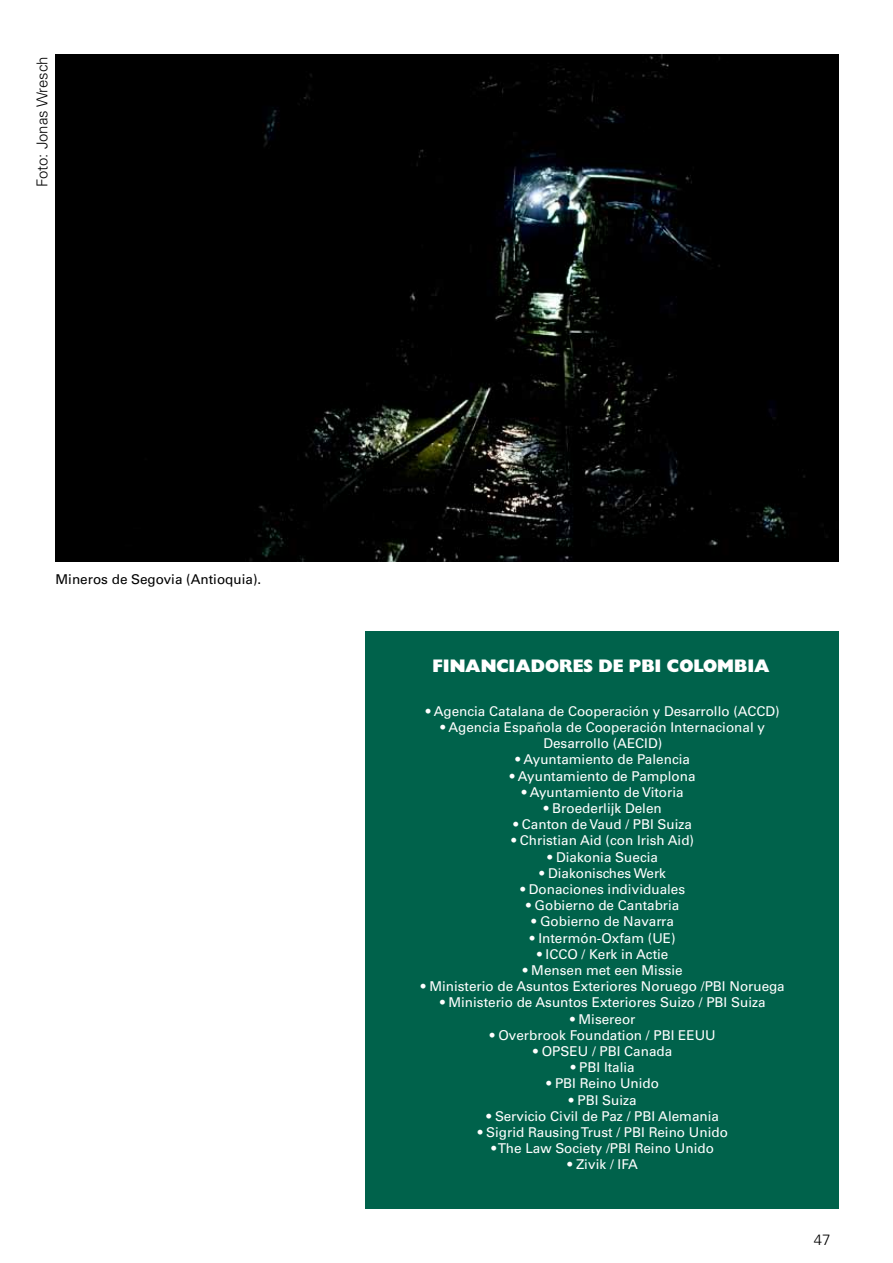
<style>
.page{position:relative;width:893px;height:1263px;background:#fff}
.page>*{position:absolute;margin:0;border:0;box-sizing:border-box;transform-origin:0 0}
.t1{font:18px "Gill Sans Extra Bold Display";color:#fff}
.t2{font:300 15px "Univers";color:#000}
.t3{font:13.5px/16.2px "Univers";color:#fff;text-align:center}
.t4{font:13.5px "Univers";color:#000}
</style>
<div class="page">
<div style="left:366px;top:631px;width:473px;height:578px;background:#00624b"></div>
<img style="left:56px;top:54px;width:783px;height:507px">
<p class="t2" style="left:33px;top:187px;width:132px;rotate:-90deg">Foto: Jonas Wresch</p>
<p class="t4" style="left:56px;top:571px;width:207px">Mineros de Segovia (Antioquia).</p>
<h1 class="t1" style="left:432px;top:655px;width:78px">FI NANCIADORES</h1>
<h1 class="t1" style="left:599px;top:655px;width:83px">DE PBI COLOM</h1>
<h1 class="t1" style="left:734px;top:655px;width:25px">BIA</h1>
<p class="t3" style="left:426px;top:703px;width:355px">• Agencia Catalana de Cooperación y Desarrollo (ACCD)</p>
<p class="t3" style="left:441px;top:719px;width:326px">• Agencia Española de Cooperación Internacional y<br>Desarrollo (AECID)</p>
<p class="t3" style="left:516px;top:751px;width:176px">• Ayuntamiento de Palencia</p>
<p class="t3" style="left:510px;top:768px;width:187px">• Ayuntamiento de Pamplona</p>
<p class="t3" style="left:522px;top:784px;width:163px">• Ayuntamiento de Vitoria</p>
<p class="t3" style="left:544px;top:800px;width:120px">• Broederlijk Delen</p>
<p class="t3" style="left:513px;top:816px;width:180px">• Canton de Vaud / PBI Suiza</p>
<p class="t3" style="left:511px;top:832px;width:184px">• Christian Aid (con Irish Aid)</p>
<p class="t3" style="left:547px;top:849px;width:112px">• Diakonia Suecia</p>
<p class="t3" style="left:540px;top:865px;width:128px">• Diakonisches Werk</p>
<p class="t3" style="left:520px;top:881px;width:166px">• Donaciones individuales</p>
<p class="t3" style="left:526px;top:897px;width:155px">• Gobierno de Cantabria</p>
<p class="t3" style="left:532px;top:913px;width:144px">• Gobierno de Navarra</p>
<p class="t3" style="left:530px;top:930px;width:147px">• Intermón-Oxfam (UE)</p>
<p class="t3" style="left:537px;top:946px;width:133px">• ICCO / Kerk in Actie</p>
<p class="t3" style="left:523px;top:962px;width:162px">• Mensen met een Missie</p>
<p class="t3" style="left:421px;top:978px;width:365px">• Ministerio de Asuntos Exteriores Noruego /PBI Noruega</p>
<p class="t3" style="left:440px;top:994px;width:327px">• Ministerio de Asuntos Exteriores Suizo / PBI Suiza</p>
<p class="t3" style="left:570px;top:1011px;width:67px">• Misereor</p>
<p class="t3" style="left:490px;top:1027px;width:227px">• Overbrook Foundation / PBI EEUU</p>
<p class="t3" style="left:533px;top:1043px;width:141px">• OPSEU / PBI Canada</p>
<p class="t3" style="left:571px;top:1059px;width:66px">• PBI Italia</p>
<p class="t3" style="left:547px;top:1075px;width:114px">• PBI Reino Unido</p>
<p class="t3" style="left:569px;top:1092px;width:69px">• PBI Suiza</p>
<p class="t3" style="left:487px;top:1108px;width:234px">• Servicio Civil de Paz / PBI Alemania</p>
<p class="t3" style="left:478px;top:1124px;width:252px">• Sigrid Rausing Trust / PBI Reino Unido</p>
<p class="t3" style="left:492px;top:1140px;width:224px">• The Law Society /PBI Reino Unido</p>
<p class="t3" style="left:568px;top:1156px;width:72px">• Zivik / IFA</p>
<p class="t2" style="left:814px;top:1230px;width:18px">47</p>
</div>
